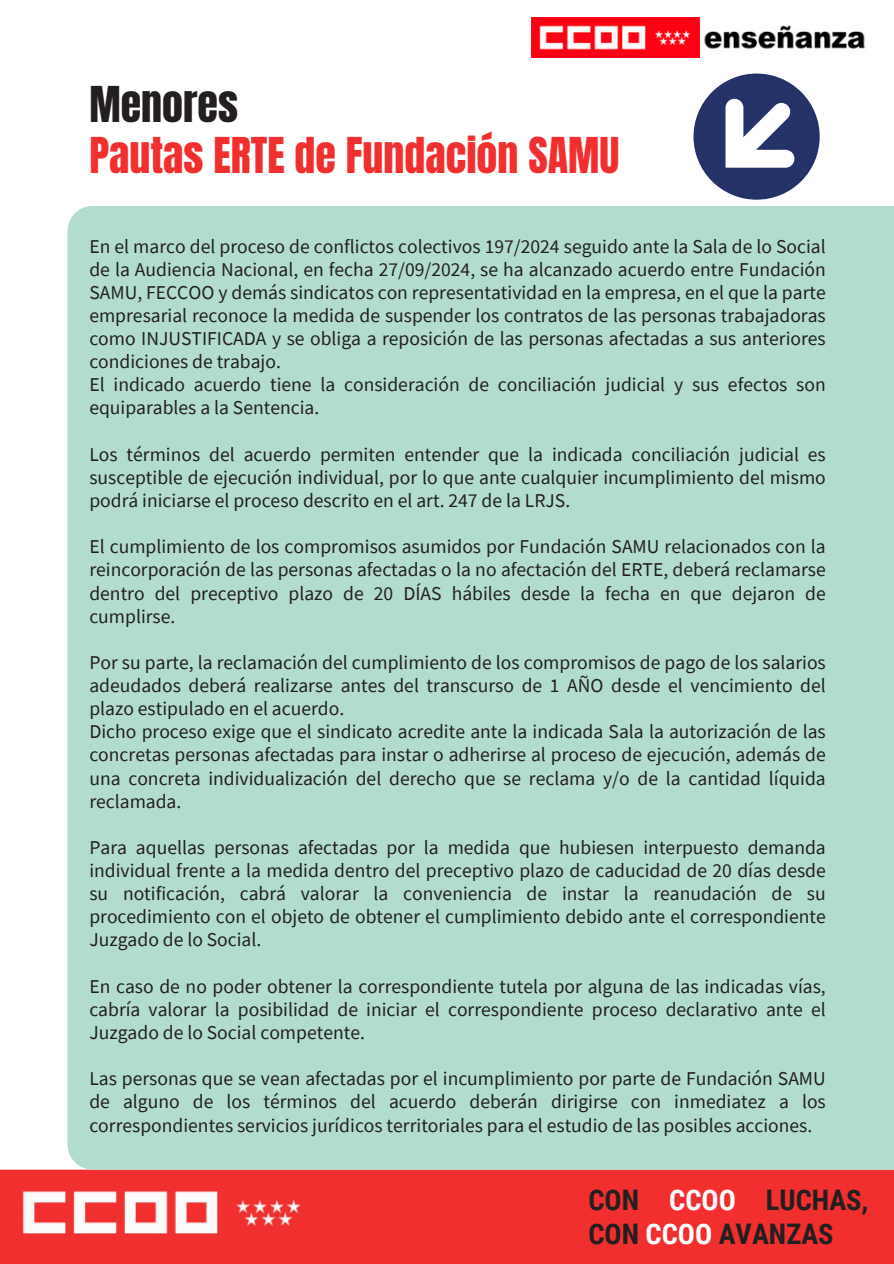
<style>
.page{position:relative;width:894px;height:1264px;background:#fff}
.page>*{position:absolute;margin:0;border:0;box-sizing:border-box;transform-origin:0 0}
.t1{font:42px/51.8px "Anton";color:#f22f2f}
.t2{font:700 28.35px/33.8px "Roboto Condensed";color:#231f20}
.t3{font:19.5px/23.1px "Source Sans Pro";color:#231f20;text-align:justify}
.s1{color:#231f20}
.s2{color:#fff}
</style>
<div class="page">
<div style="left:0;top:1169px;width:893px;height:94px;background:#f22f2f"></div>
<div style="left:67px;top:206px;width:826px;height:963px;background:#b2ddcc"></div>
<svg style="left:693px;top:74px;width:126px;height:126px"></svg>
<img style="left:532px;top:17px;width:333px;height:41px">
<img style="left:8px;top:1175px;width:310px;height:74px">
<h2 class="t1" style="left:89px;top:79px;width:531px"><span class="s1">Menores<br></span>Pautas ERTE de Fundación SAMU</h2>
<h1 class="t3" style="left:89px;top:234px;width:737px">En el marco del proceso de conflictos colectivos 197/2024 seguido ante la Sala de lo Social de la Audiencia Nacional, en fecha 27/09/2024, se ha alcanzado acuerdo entre Fundación SAMU, FECCOO y demás sindicatos con representatividad en la empresa, en el que la parte empresarial reconoce la medida de suspender los contratos de las personas trabajadoras como INJUSTIFICADA y se obliga a reposición de las personas afectadas a sus anteriores condiciones de trabajo.</h1>
<p class="t3" style="left:89px;top:373px;width:737px">El indicado acuerdo tiene la consideración de conciliación judicial y sus efectos son equiparables a la Sentencia.</p>
<p class="t3" style="left:89px;top:442px;width:737px">Los términos del acuerdo permiten entender que la indicada conciliación judicial es susceptible de ejecución individual, por lo que ante cualquier incumplimiento del mismo podrá iniciarse el proceso descrito en el art. 247 de la LRJS.</p>
<p class="t3" style="left:89px;top:534px;width:737px">El cumplimiento de los compromisos asumidos por Fundación SAMU relacionados con la reincorporación de las personas afectadas o la no afectación del ERTE, deberá reclamarse dentro del preceptivo plazo de 20 DÍAS hábiles desde la fecha en que dejaron de cumplirse.</p>
<p class="t3" style="left:89px;top:650px;width:737px">Por su parte, la reclamación del cumplimiento de los compromisos de pago de los salarios adeudados deberá realizarse antes del transcurso de 1 AÑO desde el vencimiento del plazo estipulado en el acuerdo.</p>
<p class="t3" style="left:89px;top:719px;width:737px">Dicho proceso exige que el sindicato acredite ante la indicada Sala la autorización de las concretas personas afectadas para instar o adherirse al proceso de ejecución, además de una concreta individualización del derecho que se reclama y/o de la cantidad líquida reclamada.</p>
<p class="t3" style="left:89px;top:835px;width:737px">Para aquellas personas afectadas por la medida que hubiesen interpuesto demanda individual frente a la medida dentro del preceptivo plazo de caducidad de 20 días desde su notificación, cabrá valorar la conveniencia de instar la reanudación de su procedimiento con el objeto de obtener el cumplimiento debido ante el correspondiente Juzgado de lo Social.</p>
<p class="t3" style="left:89px;top:974px;width:737px">En caso de no poder obtener la correspondiente tutela por alguna de las indicadas vías, cabría valorar la posibilidad de iniciar el correspondiente proceso declarativo ante el Juzgado de lo Social competente.</p>
<p class="t3" style="left:89px;top:1066px;width:737px">Las personas que se vean afectadas por el incumplimiento por parte de Fundación SAMU de alguno de los términos del acuerdo deberán dirigirse con inmediatez a los correspondientes servicios jurídicos territoriales para el estudio de las posibles acciones.</p>
<p class="t2" style="left:588px;top:1183px;width:281px">CON <span class="s2">CCOO</span> LUCHAS,<br>CON <span class="s2">CCOO</span> AVANZAS</p>
</div>
